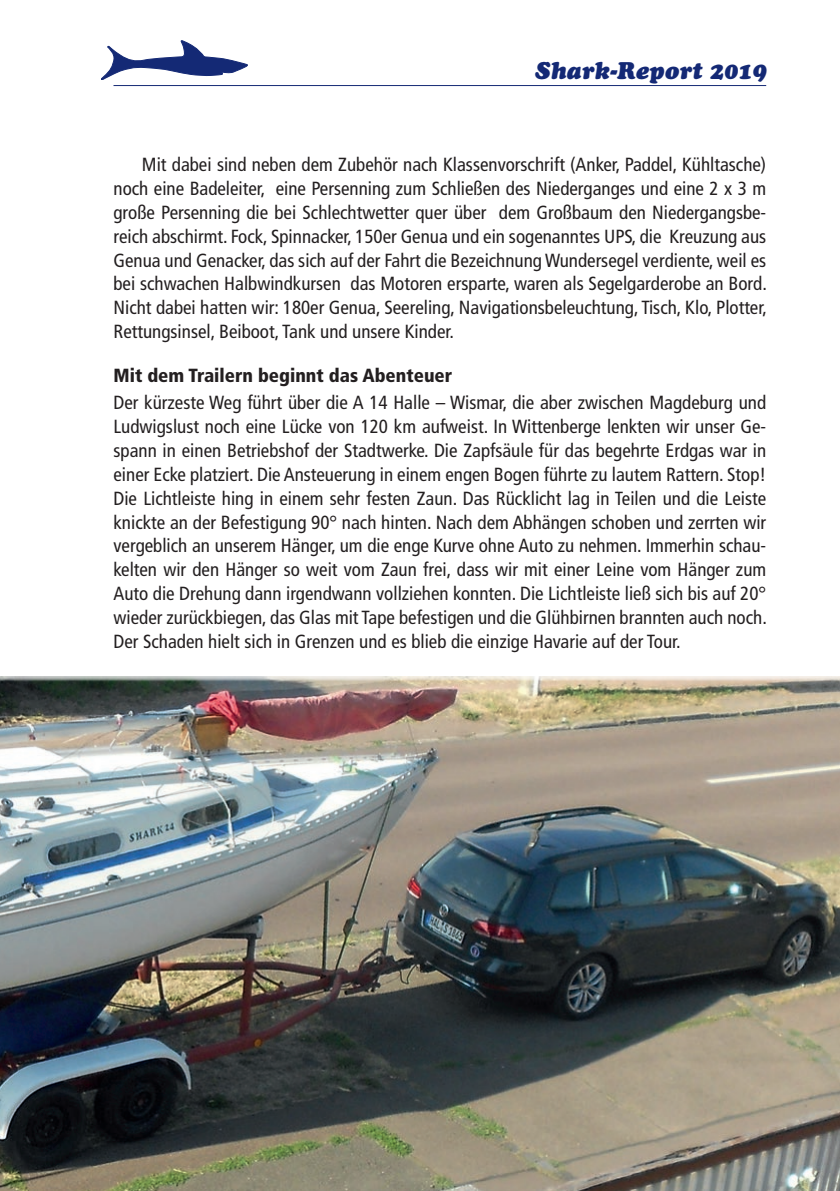
<style>
.page{position:relative;width:840px;height:1191px;background:#fff}
.page>*{position:absolute;margin:0;border:0;box-sizing:border-box;transform-origin:0 0}
.t1{font:italic 24px "Cooper Black Std";color:#142975}
.t2{font:condensed 19px/23.8px "Frutiger";color:#231f20;text-align:justify}
.t3{font:900 condensed 19px "Frutiger";color:#231f20}
</style>
<div class="page">
<hr style="left:113px;top:85px;width:652px;height:1px;background:#142975">
<svg style="left:101px;top:40px;width:146px;height:40px"></svg>
<img style="left:0;top:682px;width:839px;height:509px">
<div style="left:0;top:670px;width:839px;height:12px;background:#fff;opacity:.75"></div>
<p class="t1" style="left:534px;top:56px;width:232px">Shark-Report 2019</p>
<p class="t2" style="left:113px;top:153px;width:654px;text-indent:28px">Mit dabei sind neben dem Zubehör nach Klassenvorschrift (Anker, Paddel, Kühltasche) noch eine Badeleiter, eine Persenning zum Schließen des Niederganges und eine 2 x 3 m große Persenning die bei Schlechtwetter quer über dem Großbaum den Niedergangsbe&shy;reich abschirmt. Fock, Spinnacker, 150er Genua und ein sogenanntes UPS, die Kreuzung aus Genua und Genacker, das sich auf der Fahrt die Bezeichnung Wundersegel verdiente, weil es bei schwachen Halbwindkursen das Motoren ersparte, waren als Segelgarderobe an Bord.<br>Nicht dabei hatten wir: 180er Genua, Seereling, Navigationsbeleuchtung, Tisch, Klo, Plotter, Rettungsinsel, Beiboot, Tank und unsere Kinder.</p>
<p class="t3" style="left:113px;top:363px;width:340px">Mit dem Trailern beginnt das Abenteuer</p>
<p class="t2" style="left:113px;top:391px;width:654px">Der kürzeste Weg führt über die A 14 Halle – Wismar, die aber zwischen Magdeburg und Ludwigslust noch eine Lücke von 120 km aufweist. In Wittenberge lenkten wir unser Ge&shy;spann in einen Betriebshof der Stadtwerke. Die Zapfsäule für das begehrte Erdgas war in einer Ecke platziert. Die Ansteuerung in einem engen Bogen führte zu lautem Rattern. Stop!<br>Die Lichtleiste hing in einem sehr festen Zaun. Das Rücklicht lag in Teilen und die Leiste knickte an der Befestigung 90° nach hinten. Nach dem Abhängen schoben und zerrten wir vergeblich an unserem Hänger, um die enge Kurve ohne Auto zu nehmen. Immerhin schau&shy;kelten wir den Hänger so weit vom Zaun frei, dass wir mit einer Leine vom Hänger zum Auto die Drehung dann irgendwann vollziehen konnten. Die Lichtleiste ließ sich bis auf 20° wieder zurückbiegen, das Glas mit Tape befestigen und die Glühbirnen brannten auch noch.<br>Der Schaden hielt sich in Grenzen und es blieb die einzige Havarie auf der Tour.</p>
</div>
